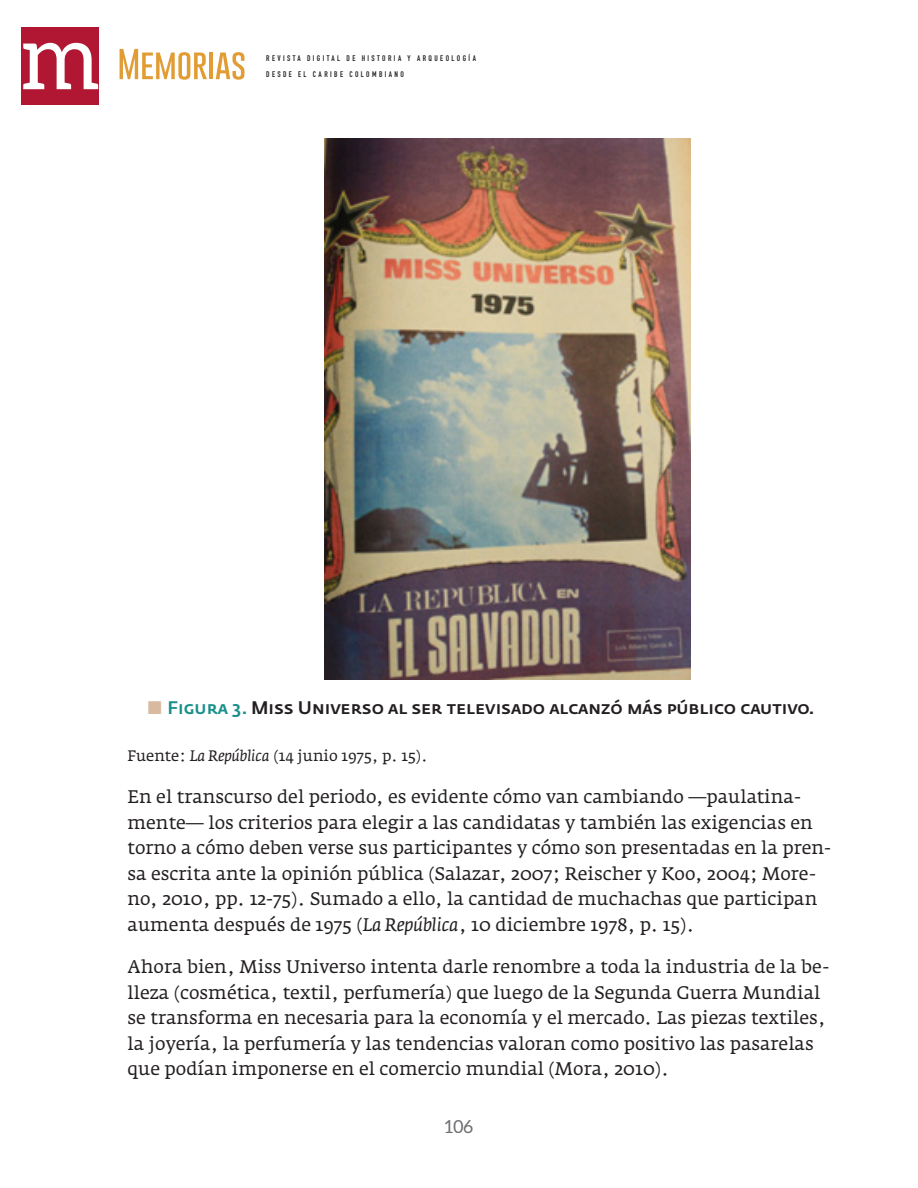
<style>
.page{position:relative;width:918px;height:1188px;background:#fff}
.page>*{position:absolute;margin:0;border:0;box-sizing:border-box;transform-origin:0 0}
.t1{font:90.15px "Aleo";color:#fff}
.Parrafo{font:18px/25.5px "Fedra Serif A";color:#231f20}
.t2{font:500 18px "Fedra Sans Std";color:#231f20}
.t3{font:18px "Aleo";color:#6c6d70}
.Fuente{font:15px "Fedra Serif A";color:#231f20}
.t4{font:8.1px/16px "DIN Engschrift Std";letter-spacing:.3em;color:#231f20}
.s1{font-weight:700;color:#d7baa0}
.s2{color:#198f89}
.s3{font-style:italic}
</style>
<div class="page">
<div style="left:21px;top:27px;width:78px;height:78px;background:#b11633"></div>
<svg style="left:120px;top:49px;width:87px;height:31px"></svg>
<hr style="left:210px;top:53px;width:3px;height:26px;background:#e19d34">
<svg style="left:216px;top:52px;width:28px;height:28px"></svg>
<img style="left:325px;top:139px;width:366px;height:540px">
<h1 class="t1" style="left:20px;top:6px;width:82px">m</h1>
<p class="t4" style="left:266px;top:50px;width:211px">REVISTA DIGITAL DE HISTORIA Y ARQUEOLOGÍA<br>DESDE EL CARIBE COLOMBIANO</p>
<p class="t2" style="left:146px;top:696px;width:670px"><span class="s1">■</span> <span class="s2">Figura 3.</span> Miss Universo al ser televisado alcanzó más público cautivo.</p>
<p class="Fuente" style="left:128px;top:747px;width:302px">Fuente: <span class="s3">La República</span> (14 junio 1975, p. 15).</p>
<p class="Parrafo" style="left:128px;top:784px;width:705px">En el transcurso del periodo, es evidente cómo van cambiando —paulatina&shy;mente— los criterios para elegir a las candidatas y también las exigencias en torno a cómo deben verse sus participantes y cómo son presentadas en la pren&shy;sa escrita ante la opinión pública (Salazar, 2007; Reischer y Koo, 2004; More&shy;no, 2010, pp. 12-75). Sumado a ello, la cantidad de muchachas que participan aumenta después de 1975 (<span class="s3">La República</span>, 10 diciembre 1978, p. 15).</p>
<p class="Parrafo" style="left:128px;top:954px;width:703px">Ahora bien, Miss Universo intenta darle renombre a toda la industria de la be&shy;lleza (cosmética, textil, perfumería) que luego de la Segunda Guerra Mundial se transforma en necesaria para la economía y el mercado. Las piezas textiles, la joyería, la perfumería y las tendencias valoran como positivo las pasarelas que podían imponerse en el comercio mundial (Mora, 2010).</p>
<p class="t3" style="left:445px;top:1116px;width:30px">106</p>
</div>
